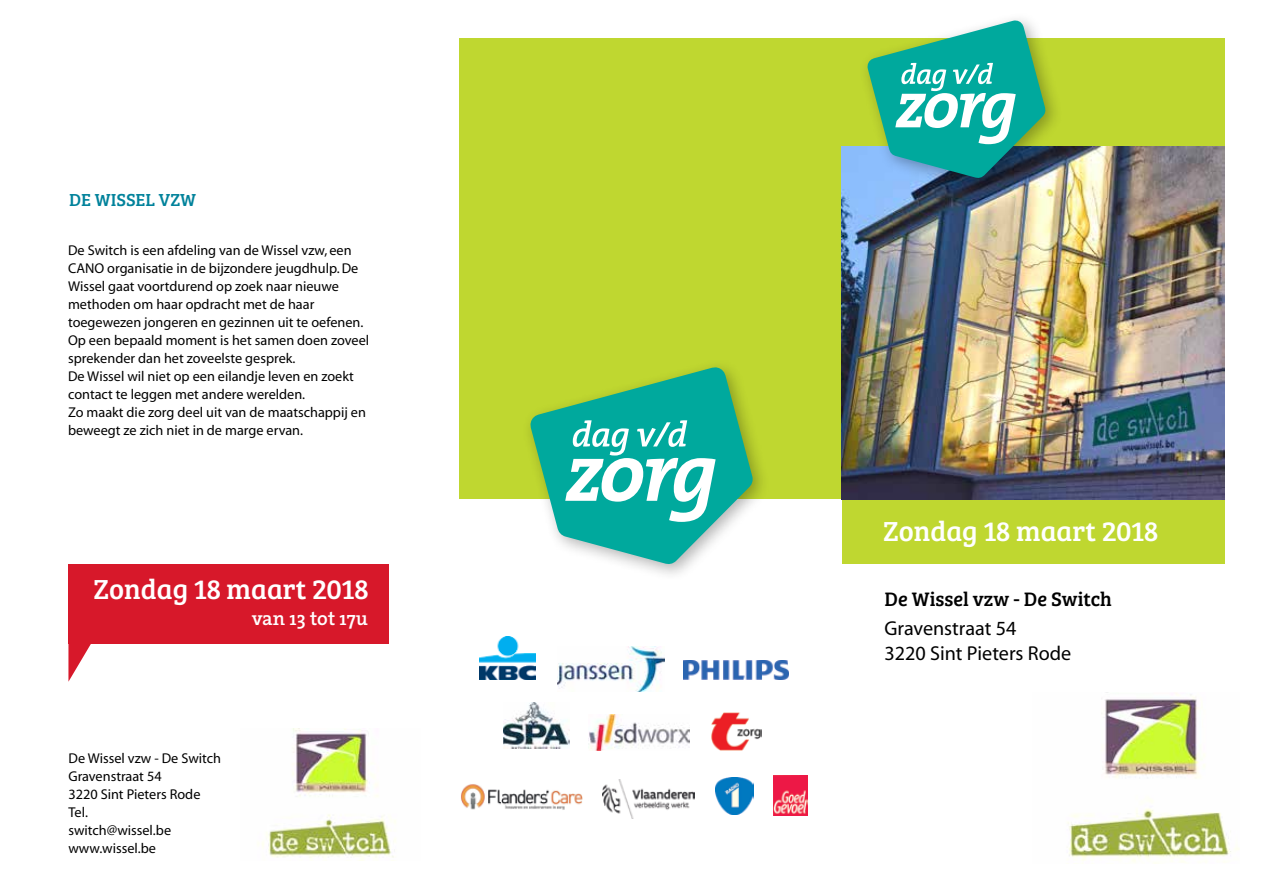
<style>
.page{position:relative;width:1263px;height:893px;background:#fff}
.page>*{position:absolute;margin:0;border:0;box-sizing:border-box;transform-origin:0 0}
.t1{font:28.5px "Bree Serif";color:#fff}
.t2{font:20.1px/25.5px "Myriad";color:#000}
.t3{font:20.1px "Bree Serif";color:#000}
.t4{font:600 19.5px "The Serif";color:#fff}
.t5{font:18px "Bree Serif";color:#00829b}
.t6{font:14.25px/18px "Myriad";color:#000}
</style>
<div class="page">
<img style="left:262px;top:728px;width:134px;height:133px">
<img style="left:1067px;top:692px;width:172px;height:172px">
<div style="left:68px;top:564px;width:321px;height:79px;background:#d7182a"></div>
<svg style="left:68px;top:643px;width:31px;height:39px"></svg>
<div style="left:842px;top:121px;width:383px;height:443px;background:#bfd730"></div>
<div style="left:459px;top:38px;width:766px;height:461px;background:#bfd730"></div>
<img style="left:842px;top:146px;width:383px;height:353px">
<svg style="left:530px;top:367px;width:233px;height:208px"></svg>
<svg style="left:541px;top:378px;width:201px;height:175px;background:#4abea8"></svg>
<div style="left:858px;top:11px;width:205px;height:185px;background:#000;opacity:.3"></div>
<svg style="left:855px;top:11px;width:201px;height:183px"></svg>
<img style="left:479px;top:636px;width:56px;height:44px">
<img style="left:461px;top:784px;width:122px;height:26px">
<img style="left:602px;top:779px;width:92px;height:39px">
<img style="left:588px;top:714px;width:102px;height:37px">
<img style="left:503px;top:702px;width:67px;height:47px">
<img style="left:558px;top:646px;width:106px;height:46px">
<img style="left:684px;top:660px;width:105px;height:20px">
<img style="left:711px;top:712px;width:50px;height:39px">
<img style="left:715px;top:778px;width:39px;height:37px">
<img style="left:773px;top:775px;width:35px;height:40px">
<p class="t5" style="left:69px;top:186px;width:129px">DE WISSEL VZW</p>
<p class="t6" style="left:68px;top:241px;width:303px">De Switch is een afdeling van de Wissel vzw, een CANO organisatie in de bijzondere jeugdhulp. De Wissel gaat voortdurend op zoek naar nieuwe methoden om haar opdracht met de haar toegewezen jongeren en gezinnen uit te oefenen.<br>Op een bepaald moment is het samen doen zoveel sprekender dan het zoveelste gesprek.<br>De Wissel wil niet op een eilandje leven en zoekt contact te leggen met andere werelden.<br>Zo maakt die zorg deel uit van de maatschappij en beweegt ze zich niet in de marge ervan.</p>
<h1 class="t1" style="left:94px;top:567px;width:277px">Zondag 18 maart 2018</h1>
<h3 class="t4" style="left:252px;top:603px;width:118px">van 13 tot 17u</h3>
<p class="t6" style="left:68px;top:749px;width:154px">De Wissel vzw - De Switch<br>Gravenstraat 54<br>3220 Sint Pieters Rode<br>Tel.<br>switch@wissel.be www.wissel.be</p>
<h1 class="t1" style="left:883px;top:510px;width:277px">Zondag 18 maart 2018</h1>
<h2 class="t3" style="left:884px;top:584px;width:229px">De Wissel vzw - De Switch</h2>
<h2 class="t2" style="left:884px;top:616px;width:188px">Gravenstraat 54<br>3220 Sint Pieters Rode</h2>
</div>
